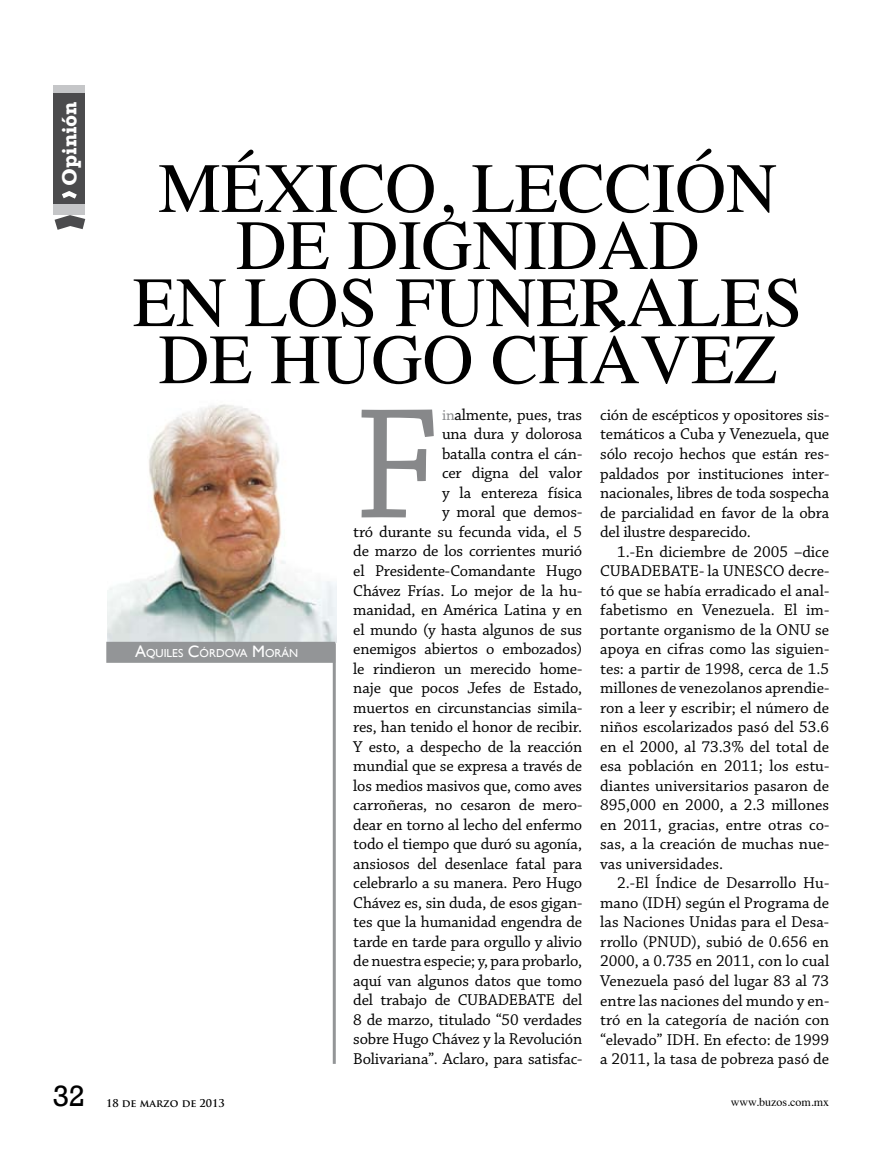
<style>
.page{position:relative;width:893px;height:1149px;background:#fff}
.page>*{position:absolute;margin:0;border:0;box-sizing:border-box;transform-origin:0 0}
.t1{font:165.6px "Chaparral Pro";color:#87888a}
.t2{font:70.5px/57px "Times";color:#000;text-align:center}
.t3{font:30px "Rockwell";color:#000}
.t4{font:700 21px "Rockwell";color:#fff}
.t5{font:16.5px/19.5px "Chaparral Pro";letter-spacing:-.01em;color:#000;text-align:right}
.t6{font:12px "Times";color:#000}
.t7{font:11.55px "Gill Sans";color:#fff}
.t8{font:700 10.5px "Trajan Pro";color:#000}
.s1{font-size:16.5px}
.s2{font-size:15.6px;color:#87888a}
</style>
<div class="page">
<div style="left:54px;top:85px;width:31px;height:129px;background:#c5c6c8"></div>
<div style="left:54px;top:93px;width:31px;height:110px;background:#4b4b4d"></div>
<svg style="left:53px;top:209px;width:33px;height:21px"></svg>
<svg style="left:62px;top:191px;width:15px;height:8px"></svg>
<img style="left:107px;top:404px;width:229px;height:238px">
<div style="left:106px;top:641px;width:229px;height:21px;background:#939597"></div>
<hr style="left:333px;top:643px;width:3px;height:420px;background:#939597">
<p class="t4" style="left:57px;top:186px;width:86px;rotate:-90deg">Opinión</p>
<p class="t3" style="left:53px;top:1078px;width:34px">32</p>
<p class="t2" style="left:133px;top:154px;width:671px">MÉXICO, LECCIÓN<br>DE DIGNIDAD<br>EN LOS FUNERALES<br>DE HUGO CHÁVEZ</p>
<p class="t7" style="left:135px;top:646px;width:165px"><span class="s1">A</span>QUILES <span class="s1">C</span>ÓRDOVA <span class="s1">M</span>ORÁN</p>
<p class="t5" style="left:353px;top:405px;width:230px"><span class="s2">in</span>almente, pues, tras<br>una dura y dolorosa<br>batalla contra el cán-<br>cer digna del valor<br>y la entereza física<br>y moral que demos-<br>tró durante su fecunda vida, el 5 de marzo de los corrientes murió el Presidente-Comandante Hugo<br>Chávez Frías. Lo mejor de la hu&shy;manidad, en América Latina y en el mundo (y hasta algunos de sus enemigos abiertos o embozados) le rindieron un merecido home&shy;naje que pocos Jefes de Estado, muertos en circunstancias simila&shy;res, han tenido el honor de recibir.<br>Y esto, a despecho de la reacción mundial que se expresa a través de los medios masivos que, como aves carroñeras, no cesaron de mero&shy;dear en torno al lecho del enfermo todo el tiempo que duró su agonía, ansiosos del desenlace fatal para celebrarlo a su manera. Pero Hugo<br>Chávez es, sin duda, de esos gigan&shy;tes que la humanidad engendra de tarde en tarde para orgullo y alivio de nuestra especie; y, para probarlo, aquí van algunos datos que tomo del trabajo de CUBADEBATE del<br>8 de marzo, titulado “50 verdades sobre Hugo Chávez y la Revolución<br>Bolivariana”. Aclaro, para satisfac-</p>
<p class="t5" style="left:600px;top:405px;width:230px">ción de escépticos y opositores sis-</p>
<p class="t1" style="left:353px;top:373px;width:89px">F</p>
<p class="t5" style="left:600px;top:425px;width:230px">temáticos a Cuba y Venezuela, que</p>
<p class="t5" style="left:600px;top:444px;width:230px">sólo recojo hechos que están res-</p>
<p class="t5" style="left:600px;top:464px;width:230px">paldados por instituciones inter-</p>
<p class="t5" style="left:600px;top:483px;width:230px">nacionales, libres de toda sospecha</p>
<p class="t5" style="left:600px;top:503px;width:230px">de parcialidad en favor de la obra</p>
<p class="t5" style="left:600px;top:522px;width:152px">del ilustre desparecido.</p>
<p class="t5" style="left:617px;top:542px;width:213px">1.-En diciembre de 2005 –dice</p>
<p class="t5" style="left:600px;top:561px;width:230px">CUBADEBATE- la UNESCO decre-</p>
<p class="t5" style="left:600px;top:581px;width:230px">tó que se había erradicado el anal-</p>
<p class="t5" style="left:600px;top:600px;width:230px">fabetismo en Venezuela. El im-</p>
<p class="t5" style="left:600px;top:620px;width:230px">portante organismo de la ONU se</p>
<p class="t5" style="left:600px;top:639px;width:230px">apoya en cifras como las siguien-</p>
<p class="t5" style="left:600px;top:659px;width:230px">tes: a partir de 1998, cerca de 1.5</p>
<p class="t5" style="left:600px;top:678px;width:230px">millones de venezolanos aprendie-</p>
<p class="t5" style="left:600px;top:698px;width:230px">ron a leer y escribir; el número de</p>
<p class="t5" style="left:600px;top:717px;width:230px">niños escolarizados pasó del 53.6</p>
<p class="t5" style="left:600px;top:737px;width:230px">en el 2000, al 73.3% del total de</p>
<p class="t5" style="left:600px;top:756px;width:230px">esa población en 2011; los estu-</p>
<p class="t5" style="left:600px;top:776px;width:230px">diantes universitarios pasaron de</p>
<p class="t5" style="left:600px;top:795px;width:230px">895,000 en 2000, a 2.3 millones</p>
<p class="t5" style="left:600px;top:815px;width:230px">en 2011, gracias, entre otras co-</p>
<p class="t5" style="left:600px;top:834px;width:230px">sas, a la creación de muchas nue-</p>
<p class="t5" style="left:600px;top:854px;width:124px">vas universidades.</p>
<p class="t5" style="left:617px;top:873px;width:213px">2.-El Índice de Desarrollo Hu-</p>
<p class="t5" style="left:600px;top:893px;width:230px">mano (IDH) según el Programa de</p>
<p class="t5" style="left:600px;top:912px;width:230px">las Naciones Unidas para el Desa-</p>
<p class="t5" style="left:600px;top:932px;width:230px">rrollo (PNUD), subió de 0.656 en</p>
<p class="t5" style="left:600px;top:951px;width:230px">2000, a 0.735 en 2011, con lo cual</p>
<p class="t5" style="left:600px;top:971px;width:230px">Venezuela pasó del lugar 83 al 73</p>
<p class="t5" style="left:600px;top:990px;width:230px">entre las naciones del mundo y en-</p>
<p class="t5" style="left:600px;top:1010px;width:230px">tró en la categoría de nación con</p>
<p class="t5" style="left:600px;top:1029px;width:230px">“elevado” IDH. En efecto: de 1999</p>
<p class="t5" style="left:600px;top:1049px;width:230px">a 2011, la tasa de pobreza pasó de</p>
<p class="t8" style="left:106px;top:1095px;width:120px">18 DE MARZO DE 2013</p>
<p class="t6" style="left:731px;top:1090px;width:100px">www.buzos.com.mx</p>
</div>
